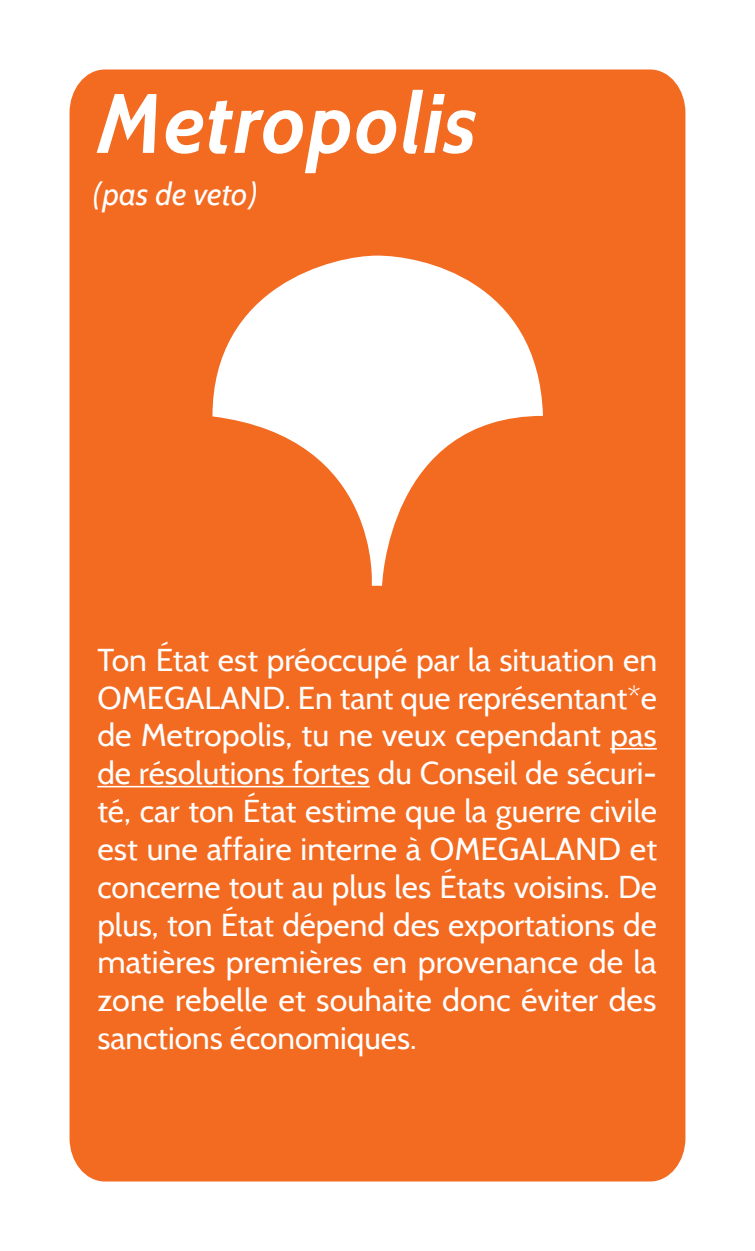
<style>
.page{position:relative;width:755px;height:1251px;background:#fff}
.page>*{position:absolute;margin:0;border:0;box-sizing:border-box;transform-origin:0 0}
.t1{font:italic 700 84px "Cabin";color:#fff}
.Blocksatz{font:31.5px/37.8px "Cabin";color:#fff;text-align:justify}
.t2{font:italic 31.5px "Cabin";color:#fff}
</style>
<div class="page">
<div style="left:69px;top:69px;width:617px;height:1113px;background:#f36a21"></div>
<svg style="left:212px;top:255px;width:330px;height:330px"></svg>
<hr style="left:609px;top:747px;width:47px;height:2px;background:#fff">
<hr style="left:97px;top:785px;width:272px;height:2px;background:#fff">
<p class="t1" style="left:97px;top:73px;width:382px">Metropolis</p>
<p class="t2" style="left:93px;top:175px;width:165px">(pas de veto)</p>
<p class="Blocksatz" style="left:97px;top:640px;width:561px">Ton État est préoccupé par la situation en OMEGALAND. En tant que représentant*e de Metropolis, tu ne veux cependant pas de résolutions fortes du Conseil de sécuri&shy;té, car ton État estime que la guerre civile est une affaire interne à OMEGALAND et concerne tout au plus les États voisins. De plus, ton État dépend des exportations de matières premières en provenance de la zone rebelle et souhaite donc éviter des sanctions économiques.</p>
</div>
